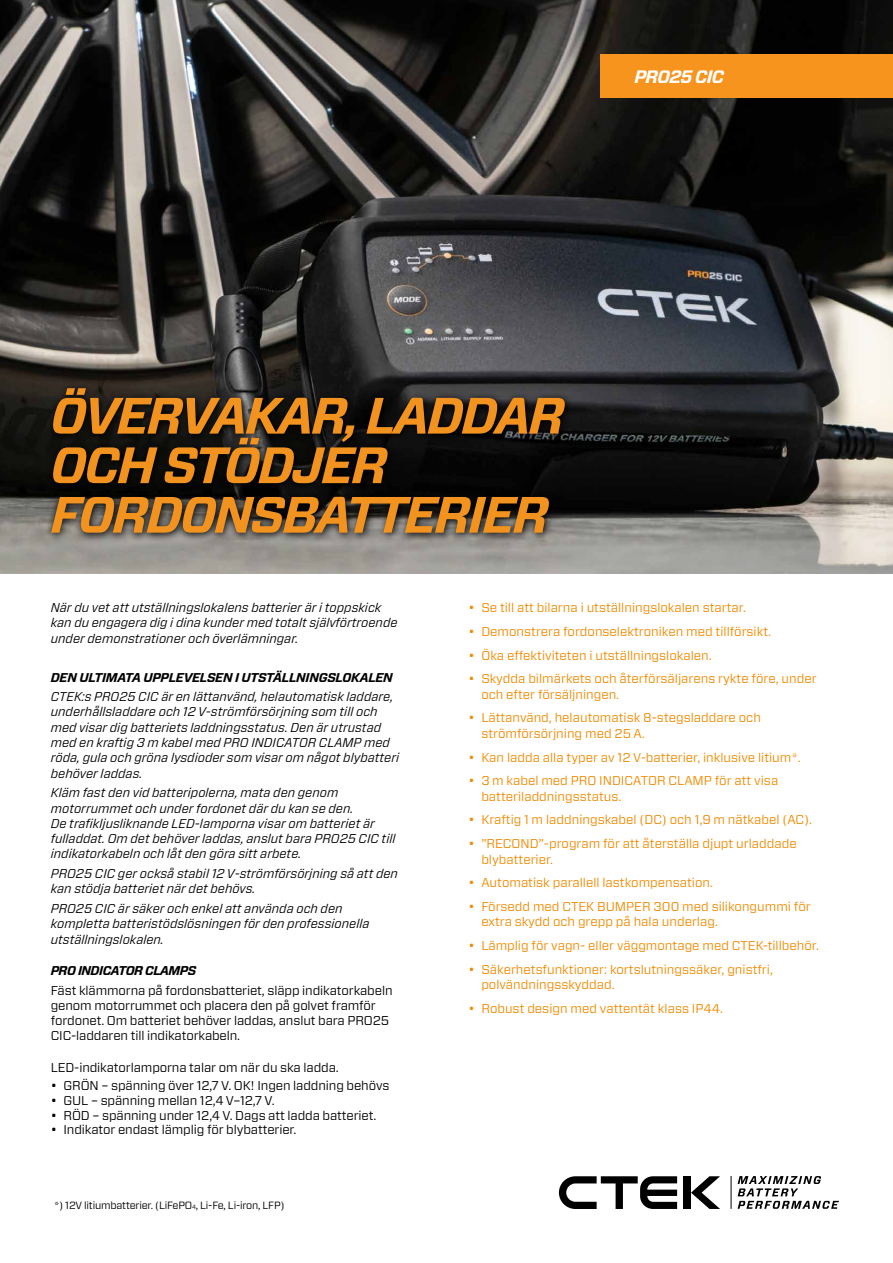
<style>
.page{position:relative;width:893px;height:1263px;background:#fff}
.page>*{position:absolute;margin:0;border:0;box-sizing:border-box;transform-origin:0 0}
.t1{font:italic 700 51px/49.5px "Forza";letter-spacing:-.04em;color:#f29320}
.t2{font:italic 700 18px "Forza";letter-spacing:-.04em;color:#fff}
.t3{font:italic 12.75px/15.3px "Forza";color:#000}
.t4{font:12.75px/15.3px "Forza";color:#f18a00}
.t5{font:12.75px/15.3px "Forza";letter-spacing:-.01em;color:#000}
.t6{font:italic 700 12.75px "Forza";letter-spacing:-.02em;color:#000}
.t7{font:italic 700 12.75px "Forza";letter-spacing:-.04em;color:#000}
.t8{font:10.5px "Forza";letter-spacing:-.02em;color:#000}
.s1{font-size:6.15px}
</style>
<div class="page">
<img style="left:0;top:0;width:893px;height:573px">
<div style="left:684px;top:1176px;width:7px;height:33px;background:#000"></div>
<svg style="left:691px;top:1176px;width:29px;height:33px"></svg>
<svg style="left:559px;top:1176px;width:118px;height:33px"></svg>
<svg style="left:738px;top:1176px;width:101px;height:33px"></svg>
<hr style="left:731px;top:1176px;width:1px;height:33px;background:#000">
<div style="left:600px;top:54px;width:293px;height:43px;background:#f7941e"></div>
<svg style="left:45px;top:382px;width:529px;height:160px;background:#1d1d1b"></svg>
<h2 class="t2" style="left:634px;top:64px;width:91px">PRO25 CIC</h2>
<h1 class="t1" style="left:51px;top:391px;width:515px">ÖVERVAKAR, LADDAR<br>OCH STÖDJER<br>FORDONSBATTERIER</h1>
<p class="t3" style="left:51px;top:600px;width:348px">När du vet att utställningslokalens batterier är i toppskick kan du engagera dig i dina kunder med totalt självförtroende under demonstrationer och överlämningar.</p>
<p class="t6" style="left:51px;top:668px;width:344px">DEN ULTIMATA UPPLEVELSEN I UTSTÄLLNINGSLOKALEN</p>
<p class="t3" style="left:51px;top:689px;width:350px">CTEK:s PRO25 CIC är en lättanvänd, helautomatisk laddare, underhållsladdare och 12 V-strömförsörjning som till och med visar dig batteriets laddningsstatus. Den är utrustad med en kraftig 3 m kabel med PRO INDICATOR CLAMP med röda, gula och gröna lysdioder som visar om något blybatteri behöver laddas.</p>
<p class="t3" style="left:51px;top:785px;width:346px">Kläm fast den vid batteripolerna, mata den genom motorrummet och under fordonet där du kan se den.<br>De trafikljusliknande LED-lamporna visar om batteriet är fulladdat. Om det behöver laddas, anslut bara PRO25 CIC till indikatorkabeln och låt den göra sitt arbete.</p>
<p class="t3" style="left:51px;top:866px;width:349px">PRO25 CIC ger också stabil 12 V-strömförsörjning så att den kan stödja batteriet när det behövs.</p>
<p class="t3" style="left:51px;top:900px;width:320px;line-height:15.8px">PRO25 CIC är säker och enkel att använda och den kompletta batteristödslösningen för den professionella utställningslokalen.</p>
<p class="t7" style="left:51px;top:962px;width:147px">PRO INDICATOR CLAMPS</p>
<p class="t5" style="left:51px;top:982px;width:343px">Fäst klämmorna på fordonsbatteriet, släpp indikatorkabeln genom motorrummet och placera den på golvet framför fordonet. Om batteriet behöver laddas, anslut bara PRO25<br>CIC-laddaren till indikatorkabeln.</p>
<p class="t5" style="left:51px;top:1060px;width:289px">LED-indikatorlamporna talar om när du ska ladda.</p>
<p class="t5" style="left:51px;top:1078px;width:340px">• GRÖN – spänning över 12,7 V. OK! Ingen laddning behövs</p>
<p class="t5" style="left:51px;top:1092px;width:225px">• GUL – spänning mellan 12,4 V–12,7 V.</p>
<p class="t5" style="left:51px;top:1107px;width:327px">• RÖD – spänning under 12,4 V. Dags att ladda batteriet.</p>
<p class="t5" style="left:51px;top:1122px;width:247px">• Indikator endast lämplig för blybatterier.</p>
<p class="t8" style="left:54px;top:1198px;width:232px">*) 12V litiumbatterier. (LiFePO<span class="s1">4</span>, Li-Fe, Li-iron, LFP)</p>
<p class="t4" style="left:469px;top:600px;width:279px">• Se till att bilarna i utställningslokalen startar.</p>
<p class="t4" style="left:469px;top:623px;width:304px">• Demonstrera fordonselektroniken med tillförsikt.</p>
<p class="t4" style="left:469px;top:647px;width:245px">• Öka effektiviteten i utställningslokalen.</p>
<p class="t4" style="left:481px;top:671px;width:337px;text-indent:-13px">• Skydda bilmärkets och återförsäljarens rykte före, under och efter försäljningen.</p>
<p class="t4" style="left:481px;top:710px;width:281px;text-indent:-13px">• Lättanvänd, helautomatisk 8-stegsladdare och strömförsörjning med 25 A.</p>
<p class="t4" style="left:469px;top:749px;width:334px">• Kan ladda alla typer av 12 V-batterier, inklusive litium*.</p>
<p class="t4" style="left:481px;top:773px;width:298px;text-indent:-13px">• 3 m kabel med PRO INDICATOR CLAMP för att visa batteriladdningsstatus.</p>
<p class="t4" style="left:469px;top:812px;width:345px">• Kraftig 1 m laddningskabel (DC) och 1,9 m nätkabel (AC).</p>
<p class="t4" style="left:481px;top:836px;width:317px;text-indent:-13px">• ”RECOND”-program för att återställa djupt urladdade blybatterier.</p>
<p class="t4" style="left:469px;top:875px;width:246px">• Automatisk parallell lastkompensation.</p>
<p class="t4" style="left:481px;top:899px;width:331px;text-indent:-13px">• Försedd med CTEK BUMPER 300 med silikongummi för extra skydd och grepp på hala underlag.</p>
<p class="t4" style="left:469px;top:938px;width:352px">• Lämplig för vagn- eller väggmontage med CTEK-tillbehör.</p>
<p class="t4" style="left:481px;top:962px;width:293px;text-indent:-13px">• Säkerhetsfunktioner: kortslutningssäker, gnistfri, polvändningsskyddad.</p>
<p class="t4" style="left:469px;top:1001px;width:256px">• Robust design med vattentät klass IP44.</p>
</div>
